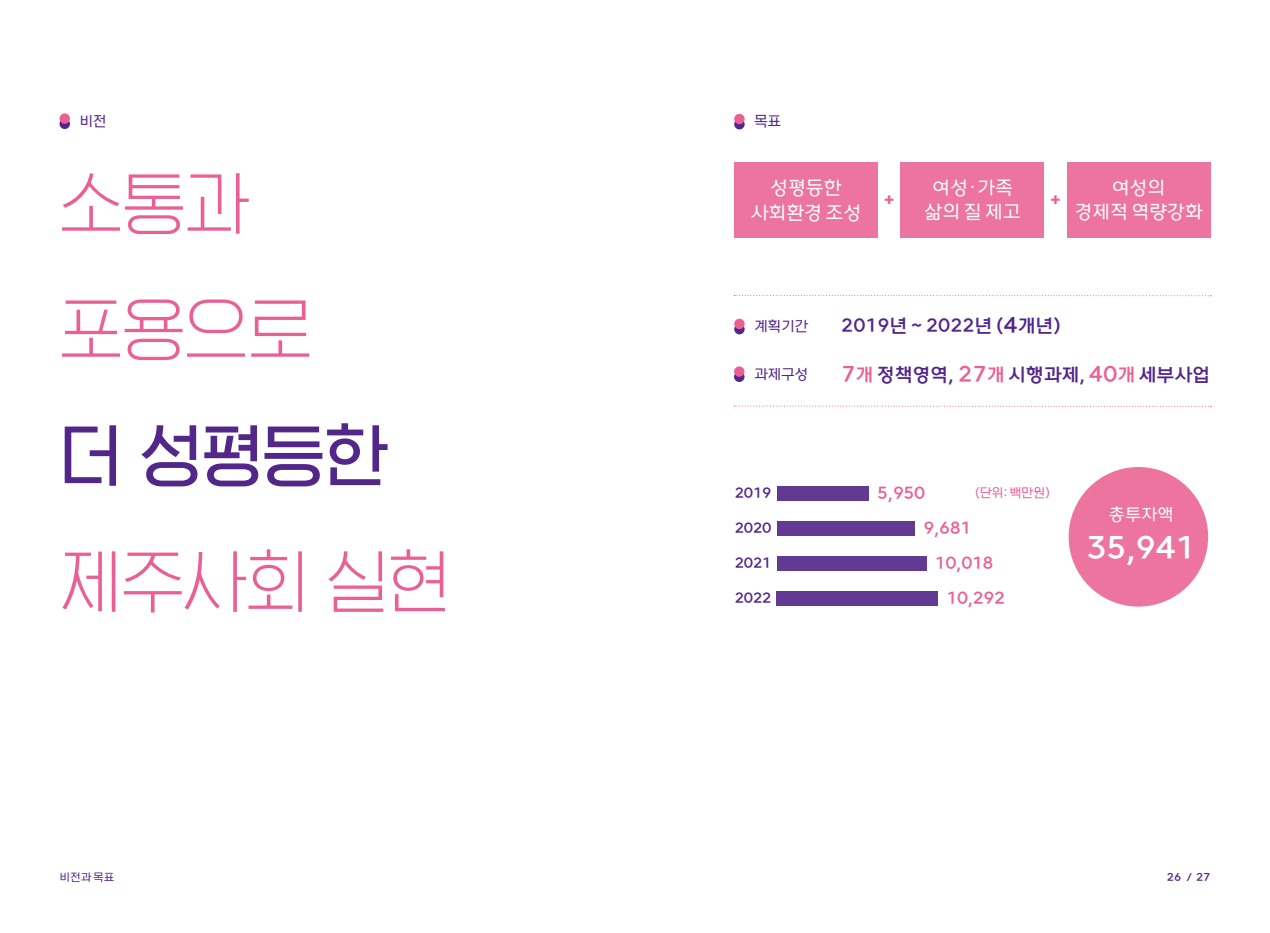
<style>
.page{position:relative;width:1270px;height:933px;background:#fff}
.page>*{position:absolute;margin:0;border:0;box-sizing:border-box;transform-origin:0 0}
.t1{font:70px/126px "HGG Gothicssi 20 g";letter-spacing:-.005em;color:#ea6094}
.t2{font:70px "HGG Gothicssi 60 g";color:#53268a}
.t3{font:32.73px "HG Hae Dotum 60 g";color:#fff}
.t4{font:19.25px "HG Hae Dotum 60 g";letter-spacing:-.005em;color:#53268a}
.t5{font:19.25px/24.5px "HG Hae Dotum 40 g";letter-spacing:-.005em;color:#fff;text-align:center}
.t6{font:17.5px "HG Hae Dotum 60 g";letter-spacing:-.025em;color:#ea6094}
.t7{font:17.5px "HG Hae Dotum 80 g";color:#ea6094}
.t8{font:17.32px "HG Hae Dotum 40 g";color:#fff}
.t9{font:14.88px "HG Hae Dotum 60 g";letter-spacing:-.025em;color:#53268a}
.t10{font:14.88px "HG Hae Dotum 40 g";letter-spacing:-.025em;color:#53268a}
.t11{font:13.12px "HG Hae Dotum 40 g";color:#ea6094}
.t12{font:11.38px "HG Hae Dotum 60 g";color:#53268a}
.t13{font:11.38px "HG Hae Dotum 40 g";color:#53268a}
.s1{font-size:22.75px}
.s2{font-size:22.75px;color:#ea6094}
.s3{color:#ea6094}
.s4{font-size:9.1px}
</style>
<div class="page">
<svg style="left:60px;top:119px;width:10px;height:10px"></svg>
<div style="left:60px;top:113px;width:10px;height:11px;background:#ea6094;border-radius:50%"></div>
<div style="left:734px;top:163px;width:144px;height:75px;background:#ec749f"></div>
<div style="left:900px;top:163px;width:144px;height:75px;background:#ec749f"></div>
<div style="left:1067px;top:163px;width:143px;height:75px;background:#ec749f"></div>
<div style="left:1069px;top:467px;width:139px;height:139px;background:#ec749f;border-radius:50%"></div>
<div style="left:777px;top:486px;width:92px;height:15px;background:#633a93"></div>
<div style="left:777px;top:521px;width:138px;height:15px;background:#633a93"></div>
<div style="left:777px;top:556px;width:149px;height:15px;background:#633a93"></div>
<div style="left:777px;top:591px;width:161px;height:15px;background:#633a93"></div>
<svg style="left:734px;top:119px;width:11px;height:10px"></svg>
<div style="left:734px;top:114px;width:11px;height:10px;background:#ea6094;border-radius:50%"></div>
<div style="left:734px;top:324px;width:11px;height:10px;background:#53268a;border-radius:50%"></div>
<div style="left:734px;top:319px;width:11px;height:10px;background:#ea6094;border-radius:50%"></div>
<div style="left:734px;top:371px;width:10px;height:11px;background:#53268a;border-radius:50%"></div>
<div style="left:734px;top:366px;width:10px;height:11px;background:#ea6094;border-radius:50%"></div>
<svg style="left:734px;top:405px;width:477px;height:2px"></svg>
<svg style="left:734px;top:295px;width:477px;height:1px"></svg>
<p class="t10" style="left:79px;top:114px;width:29px">비전</p>
<h1 class="t1" style="left:60px;top:142px;width:254px">소통과 포용으로</h1>
<h1 class="t2" style="left:60px;top:418px;width:329px">더 성평등한</h1>
<h1 class="t1" style="left:60px;top:520px;width:392px">제주사회 실현</h1>
<p class="t13" style="left:60px;top:871px;width:57px">비전과 목표</p>
<p class="t10" style="left:754px;top:113px;width:29px">목표</p>
<p class="t5" style="left:751px;top:176px;width:112px">성평등한 사회환경 조성</p>
<p class="t5" style="left:924px;top:176px;width:98px">여성·가족 삶의 질 제고</p>
<p class="t5" style="left:1074px;top:176px;width:130px">여성의<br>경제적 역량강화</p>
<p class="t7" style="left:884px;top:191px;width:12px">+</p>
<p class="t7" style="left:1050px;top:191px;width:12px">+</p>
<p class="t10" style="left:754px;top:318px;width:56px">계획기간</p>
<p class="t10" style="left:754px;top:366px;width:56px">과제구성</p>
<p class="t4" style="left:841px;top:316px;width:221px">2019년 ~ 2022년 (<span class="s1">4</span>개년)</p>
<p class="t4" style="left:841px;top:364px;width:370px"><span class="s2">7</span><span class="s3">개</span> 정책영역, <span class="s2">27</span><span class="s3">개</span> 시행과제, <span class="s2">40</span><span class="s3">개</span> 세부사업</p>
<p class="t9" style="left:735px;top:485px;width:38px">2019</p>
<p class="t9" style="left:735px;top:520px;width:38px">2020</p>
<p class="t9" style="left:735px;top:555px;width:38px">2021</p>
<p class="t9" style="left:735px;top:590px;width:38px">2022</p>
<p class="t6" style="left:877px;top:484px;width:50px">5,950</p>
<p class="t11" style="left:975px;top:485px;width:77px">(단위: 백만원)</p>
<p class="t6" style="left:923px;top:519px;width:50px">9,681</p>
<p class="t6" style="left:935px;top:554px;width:60px">10,018</p>
<p class="t6" style="left:946px;top:589px;width:60px">10,292</p>
<p class="t8" style="left:1109px;top:505px;width:66px">총투자액</p>
<h2 class="t3" style="left:1086px;top:531px;width:111px">35,941</h2>
<p class="t12" style="left:1167px;top:871px;width:45px">26 <span class="s4">/</span> 27</p>
</div>
